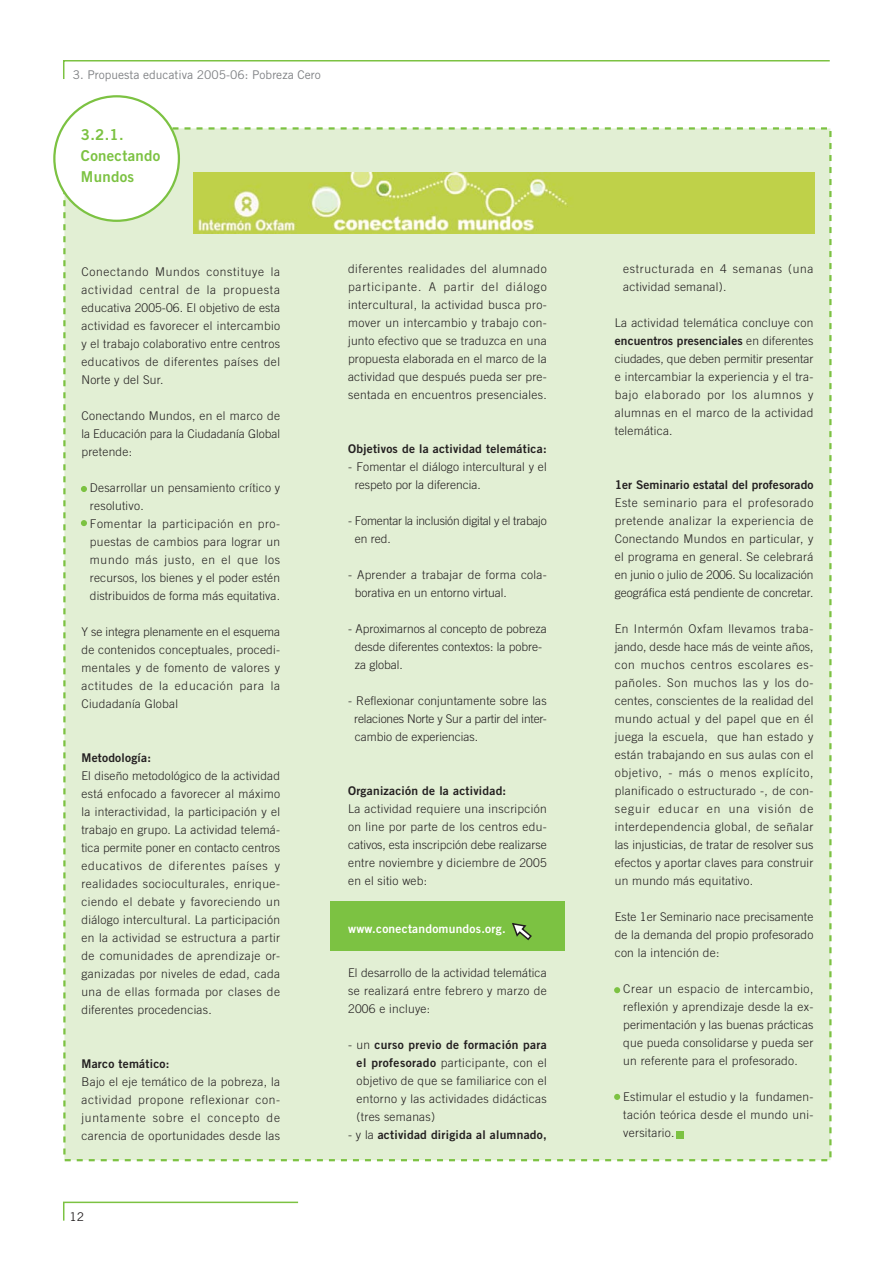
<style>
.page{position:relative;width:896px;height:1266px;background:#fff}
.page>*{position:absolute;margin:0;border:0;box-sizing:border-box;transform-origin:0 0}
.t1{font:15px/21px "Trade Gothic Bold Two";letter-spacing:.02em;color:#7cc242}
.t2{font:300 12px/18px "Trade Gothic";letter-spacing:.02em;color:#231f20;text-align:justify}
.t3{font:12px "Trade Gothic Bold Two";letter-spacing:.02em;color:#231f20}
.t4{font:300 12px/18px "Trade Gothic";color:#231f20}
.t5{font:300 12px/18px "Trade Gothic";letter-spacing:.055em;color:#231f20}
.t6{font:300 12px/18px "Trade Gothic";letter-spacing:-.015em;color:#231f20}
.t7{font:12px "Trade Gothic";color:#808285}
.t8{font:12px "Trade Gothic Bold Two";letter-spacing:.02em;color:#fff}
.t9{font:12px "Trade Gothic";color:#231f20}
.s1{font-family:"Trade Gothic";font-weight:300}
.s2{font-family:"Trade Gothic Bold Two";font-weight:400}
</style>
<div class="page">
<div style="left:63px;top:127px;width:768px;height:1034px;background:#e2efd4;border:2px dashed #7cc242"></div>
<div style="left:53px;top:95px;width:127px;height:127px;background:#fff;border:2px solid #7cc242;border-radius:50%"></div>
<div style="left:331px;top:902px;width:234px;height:49px;background:#7cc242"></div>
<svg style="left:512px;top:923px;width:20px;height:18px"></svg>
<img style="left:193px;top:173px;width:621px;height:61px">
<svg style="left:81px;top:486px;width:6px;height:6px"></svg>
<svg style="left:81px;top:520px;width:6px;height:6px"></svg>
<svg style="left:614px;top:987px;width:6px;height:6px"></svg>
<svg style="left:614px;top:1094px;width:6px;height:6px"></svg>
<div style="left:676px;top:1130px;width:8px;height:8px;background:#7cc242"></div>
<p class="t7" style="left:73px;top:70px;width:249px">3. Propuesta educativa 2005-06: Pobreza Cero</p>
<p class="t1" style="left:81px;top:126px;width:81px">3.2.1.<br>Conectando<br>Mundos</p>
<p class="t2" style="left:81px;top:263px;width:200px">Conectando Mundos constituye la actividad central de la propuesta educativa 2005-06. El objetivo de esta actividad es favorecer el intercambio y el trabajo colaborativo entre centros educativos de diferentes países del Norte y del Sur.</p>
<p class="t2" style="left:81px;top:407px;width:200px">Conectando Mundos, en el marco de la Educación para la Ciudadanía Global pretende:</p>
<p class="t2" style="left:90px;top:479px;width:191px;text-align:left">Desarrollar un pensamiento crítico y resolutivo.<br>Fomentar la participación en pro&shy;puestas de cambios para lograr un mundo más justo, en el que los recursos, los bienes y el poder estén distribuidos de forma más equitativa.</p>
<p class="t2" style="left:81px;top:623px;width:200px">Y se integra plenamente en el esquema de contenidos conceptuales, procedi&shy;mentales y de fomento de valores y actitudes de la educación para la Ciudadanía Global</p>
<p class="t3" style="left:81px;top:753px;width:71px">Metodología:</p>
<p class="t2" style="left:81px;top:767px;width:200px">El diseño metodológico de la actividad está enfocado a favorecer al máximo la interactividad, la participación y el trabajo en grupo. La actividad telemá&shy;tica permite poner en contacto centros educativos de diferentes países y realidades socioculturales, enrique&shy;ciendo el debate y favoreciendo un diálogo intercultural. La participación en la actividad se estructura a partir de comunidades de aprendizaje or&shy;ganizadas por niveles de edad, cada una de ellas formada por clases de diferentes procedencias.</p>
<p class="t3" style="left:81px;top:1059px;width:89px">Marco temático:</p>
<p class="t2" style="left:81px;top:1073px;width:200px">Bajo el eje temático de la pobreza, la actividad propone reflexionar con&shy;juntamente sobre el concepto de carencia de oportunidades desde las</p>
<p class="t9" style="left:69px;top:1212px;width:16px">12</p>
<p class="t2" style="left:348px;top:261px;width:200px">diferentes realidades del alumnado participante. A partir del diálogo intercultural, la actividad busca pro&shy;mover un intercambio y trabajo con&shy;junto efectivo que se traduzca en una propuesta elaborada en el marco de la actividad que después pueda ser pre&shy;sentada en encuentros presenciales.</p>
<p class="t3" style="left:348px;top:444px;width:200px">Objetivos de la actividad telemática:</p>
<p class="t2" style="left:355px;top:459px;width:193px;text-indent:-7px">- Fomentar el diálogo intercultural y el respeto por la diferencia.</p>
<p class="t6" style="left:355px;top:513px;width:193px;text-indent:-7px">- Fomentar la inclusión digital y el trabajo en red.</p>
<p class="t2" style="left:355px;top:567px;width:193px;text-indent:-7px">- Aprender a trabajar de forma cola&shy;borativa en un entorno virtual.</p>
<p class="t4" style="left:355px;top:621px;width:193px;text-indent:-7px">- Aproximarnos al concepto de pobreza desde diferentes contextos: la pobre&shy;za global.</p>
<p class="t2" style="left:354px;top:693px;width:194px;text-indent:-6px">- Reflexionar conjuntamente sobre las relaciones Norte y Sur a partir del inter&shy;cambio de experiencias.</p>
<p class="t3" style="left:348px;top:786px;width:160px">Organización de la actividad:</p>
<p class="t2" style="left:348px;top:801px;width:200px">La actividad requiere una inscripción on line por parte de los centros edu&shy;cativos, esta inscripción debe realizarse entre noviembre y diciembre de 2005 en el sitio web:</p>
<p class="t8" style="left:348px;top:924px;width:159px">www.conectandomundos.org.</p>
<p class="t2" style="left:348px;top:964px;width:200px">El desarrollo de la actividad telemática se realizará entre febrero y marzo de 2006 e incluye:</p>
<p class="t3" style="left:348px;top:1040px;width:200px"><span class="s1">- un</span> curso previo de formación para</p>
<p class="t2" style="left:356px;top:1054px;width:191px"><span class="s2">el profesorado</span> participante, con el objetivo de que se familiarice con el entorno y las actividades didácticas (tres semanas)</p>
<p class="t3" style="left:348px;top:1130px;width:200px"><span class="s1">- y la</span> actividad dirigida al alumnado,</p>
<p class="t5" style="left:623px;top:261px;width:191px">estructurada en 4 semanas (una actividad semanal).</p>
<p class="t2" style="left:614px;top:315px;width:200px">La actividad telemática concluye con</p>
<p class="t3" style="left:614px;top:336px;width:200px">encuentros presenciales <span class="s1">en diferentes</span></p>
<p class="t2" style="left:614px;top:351px;width:200px">ciudades, que deben permitir presentar e intercambiar la experiencia y el tra&shy;bajo elaborado por los alumnos y alumnas en el marco de la actividad telemática.</p>
<p class="t3" style="left:614px;top:480px;width:200px">1er Seminario estatal del profesorado</p>
<p class="t2" style="left:614px;top:495px;width:200px">Este seminario para el profesorado pretende analizar la experiencia de Conectando Mundos en particular, y el programa en general. Se celebrará en junio o julio de 2006. Su localización geográfica está pendiente de concretar.</p>
<p class="t2" style="left:614px;top:621px;width:200px">En Intermón Oxfam llevamos traba&shy;jando, desde hace más de veinte años, con muchos centros escolares es&shy;pañoles. Son muchos las y los do&shy;centes, conscientes de la realidad del mundo actual y del papel que en él juega la escuela, que han estado y están trabajando en sus aulas con el objetivo, - más o menos explícito, planificado o estructurado -, de con&shy;seguir educar en una visión de interdependencia global, de señalar las injusticias, de tratar de resolver sus efectos y aportar claves para construir un mundo más equitativo.</p>
<p class="t2" style="left:614px;top:909px;width:200px">Este 1er Seminario nace precisamente de la demanda del propio profesorado con la intención de:</p>
<p class="t2" style="left:623px;top:981px;width:191px">Crear un espacio de intercambio, reflexión y aprendizaje desde la ex&shy;perimentación y las buenas prácticas que pueda consolidarse y pueda ser un referente para el profesorado.</p>
<p class="t2" style="left:623px;top:1089px;width:191px">Estimular el estudio y la fundamen&shy;tación teórica desde el mundo uni&shy;versitario.</p>
</div>
